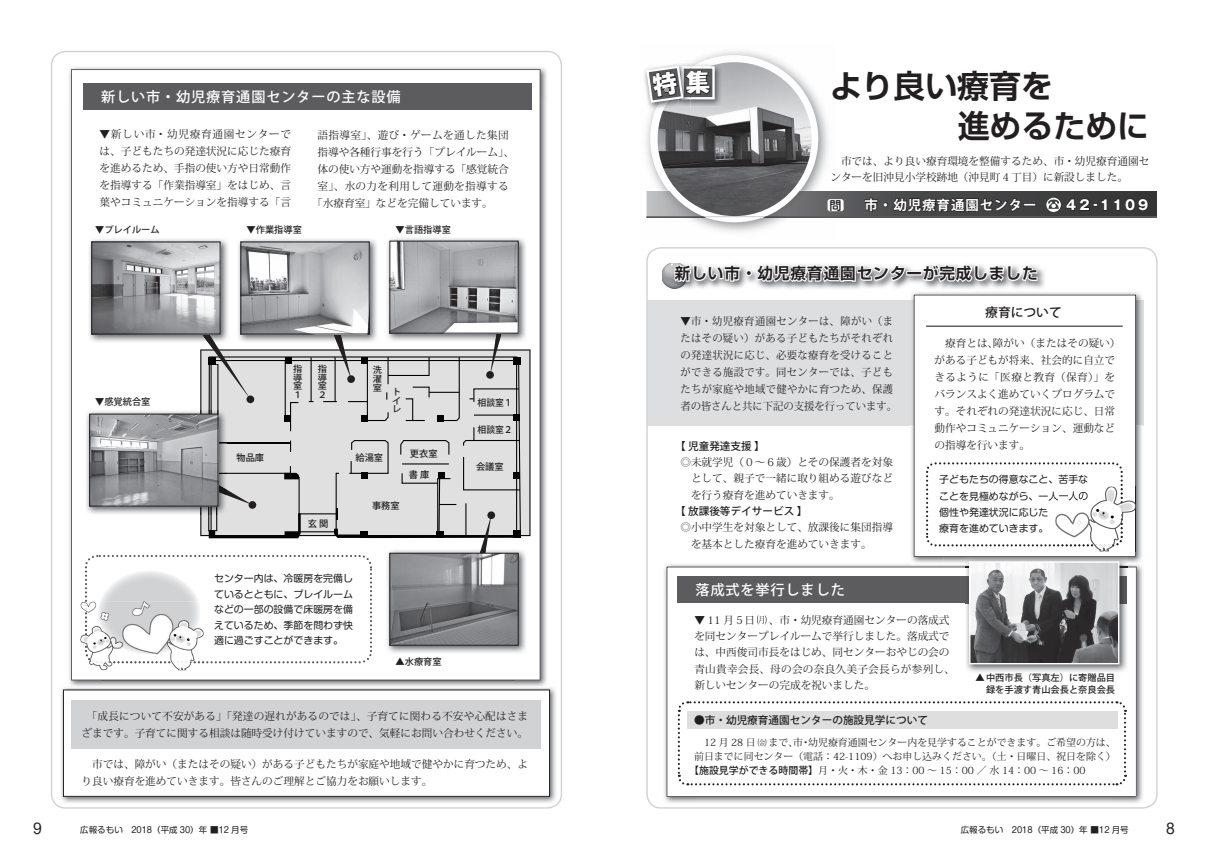
<style>
.page{position:relative;width:1208px;height:859px;background:#fff}
.page>*{position:absolute;margin:0;border:0;box-sizing:border-box;transform-origin:0 0}
.t1{font:700 31.9px/40.3px "Shin Go Pro De";color:#231f20}
.t2{font:700 15.6px "Shin Go Pro De";letter-spacing:.06em;color:#231f20}
.t3{font:500 14.2px "Koz Go Pro";letter-spacing:.06em;color:#fff}
.t4{font:14.2px "Shin M Go Pro";color:#231f20}
.t5{font:700 13.5px "Koz Go Pro";letter-spacing:.07em;color:#fff}
.t6{font:700 13.5px "Gothic MB101 Pro";letter-spacing:-.05em;color:#fff}
.t7{font:500 12.8px "Koz Go Pro";color:#231f20}
.t8{font:500 12px "Shin M Go Pro";color:#231f20}
.t9{font:10.6px/17px "Koz Min Pro";color:#231f20}
.t10{font:10.6px/17px "Koz Min Pro";letter-spacing:.035em;color:#231f20}
.t11{font:500 10.6px "Koz Go Pro";color:#231f20}
.t12{font:10.6px "Koz Min Pro";letter-spacing:.03em;color:#231f20}
.t13{font:9.9px "Koz Min Pro";color:#231f20}
.t14{font:9.9px/15.6px "Shin M Go Pro";color:#231f20;text-align:justify}
.t15{font:500 9.2px/12.8px "Koz Go Pro";color:#231f20;text-align:right}
.t16{font:500 9.2px "Koz Go Pro";color:#231f20;scale:.95 1}
.t17{font:500 8.8px/8.8px "Koz Go Pro";color:#231f20;text-align:justify;scale:1.05 1}
.t18{font:8.5px "Shin M Go Pro";color:#231f20}
.s1{font-family:"Koz Min Pr 6 N"}
.s2{font-family:"Koz Go Pro";font-weight:500}
</style>
<div class="page">
<img style="left:69px;top:67px;width:478px;height:33px">
<img style="left:69px;top:100px;width:33px;height:586px">
<img style="left:514px;top:100px;width:33px;height:586px">
<img style="left:102px;top:680px;width:412px;height:6px">
<img style="left:104px;top:680px;width:403px;height:1px">
<svg style="left:71px;top:69px;width:469px;height:611px"></svg>
<img style="left:664px;top:564px;width:301px;height:33px">
<img style="left:1110px;top:564px;width:33px;height:239px">
<img style="left:664px;top:597px;width:33px;height:206px">
<svg style="left:666px;top:567px;width:470px;height:230px"></svg>
<div style="left:647px;top:300px;width:496px;height:125px;background:#dddee0"></div>
<img style="left:61px;top:687px;width:495px;height:116px">
<img style="left:68px;top:687px;width:480px;height:1px">
<div style="left:63px;top:690px;width:486px;height:106px;background:#fff"></div>
<div style="left:63px;top:690px;width:487px;height:107px;border:1px solid #231f20"></div>
<div style="left:677px;top:576px;width:449px;height:27px;background:#5c5c5f"></div>
<svg style="left:835px;top:191px;width:322px;height:25px;background:#434444"></svg>
<hr style="left:646px;top:216px;width:511px;height:2px;background:#57585a">
<img style="left:645px;top:50px;width:183px;height:182px">
<img style="left:646px;top:190px;width:189px;height:26px">
<img style="left:646px;top:216px;width:182px;height:2px">
<svg style="left:863px;top:191px;width:173px;height:25px;background:#3b3a3b"></svg>
<svg style="left:1065px;top:197px;width:84px;height:15px"></svg>
<svg style="left:1046px;top:198px;width:15px;height:14px"></svg>
<svg style="left:1048px;top:199px;width:11px;height:10px"></svg>
<img style="left:662px;top:263px;width:383px;height:26px">
<img style="left:671px;top:263px;width:16px;height:26px">
<svg style="left:672px;top:263px;width:234px;height:21px"></svg>
<div style="left:906px;top:271px;width:16px;height:4px;border:2px solid #fff"></div>
<svg style="left:921px;top:263px;width:117px;height:21px"></svg>
<svg style="left:657px;top:62px;width:154px;height:154px;background:#727274"></svg>
<img style="left:659px;top:62px;width:75px;height:60px">
<img style="left:690px;top:63px;width:32px;height:44px">
<img style="left:644px;top:63px;width:34px;height:47px">
<img style="left:663px;top:104px;width:27px;height:6px">
<img style="left:678px;top:63px;width:12px;height:2px">
<img style="left:678px;top:104px;width:12px;height:3px">
<div style="left:827px;top:199px;width:16px;height:12px;background:#fff;border-radius:2px"></div>
<img style="left:911px;top:292px;width:232px;height:133px">
<img style="left:910px;top:425px;width:33px;height:138px">
<img style="left:1127px;top:425px;width:16px;height:138px">
<img style="left:943px;top:557px;width:22px;height:6px">
<div style="left:913px;top:295px;width:223px;height:262px;background:#fff"></div>
<hr style="left:926px;top:325px;width:196px;height:2px;background:#57585a">
<div style="left:71px;top:700px;width:469px;height:48px;background:#d1d2d4"></div>
<div style="left:83px;top:83px;width:448px;height:27px;background:#5c5c5f"></div>
<svg style="left:521px;top:349px;width:9px;height:187px;background:#cfcfd0"></svg>
<img style="left:87px;top:237px;width:142px;height:82px">
<img style="left:93px;top:243px;width:126px;height:76px">
<div style="left:91px;top:241px;width:130px;height:93px;border:1px solid #231f20"></div>
<img style="left:521px;top:549px;width:6px;height:105px">
<img style="left:385px;top:237px;width:142px;height:105px">
<img style="left:391px;top:243px;width:126px;height:76px">
<div style="left:389px;top:241px;width:130px;height:93px;border:1px solid #231f20"></div>
<img style="left:236px;top:237px;width:142px;height:82px">
<img style="left:242px;top:243px;width:126px;height:76px">
<div style="left:240px;top:241px;width:130px;height:93px;border:1px solid #231f20"></div>
<img style="left:965px;top:557px;width:162px;height:116px">
<img style="left:965px;top:567px;width:162px;height:1px">
<img style="left:965px;top:576px;width:161px;height:27px">
<img style="left:965px;top:563px;width:162px;height:1px">
<img style="left:971px;top:563px;width:146px;height:99px">
<div style="left:969px;top:561px;width:150px;height:103px;border:1px solid #fff"></div>
<svg style="left:756px;top:615px;width:11px;height:10px"></svg>
<svg style="left:757px;top:615px;width:9px;height:9px"></svg>
<svg style="left:676px;top:700px;width:451px;height:87px"></svg>
<img style="left:1136px;top:487px;width:1px;height:64px">
<img style="left:1055px;top:487px;width:81px;height:64px">
<svg style="left:924px;top:461px;width:199px;height:87px"></svg>
<img style="left:1055px;top:491px;width:32px;height:10px">
<img style="left:80px;top:601px;width:124px;height:69px">
<svg style="left:84px;top:319px;width:437px;height:345px"></svg>
<img style="left:98px;top:601px;width:103px;height:54px">
<svg style="left:645px;top:65px;width:69px;height:39px;background:#7e7e7f"></svg>
<h3 class="t3" style="left:101px;top:88px;width:301px">新しい市・幼児療育通園センターの主な設備</h3>
<p class="t9" style="left:100px;top:126px;width:193px;text-align:justify"><span class="s1">▼新しい</span>市・幼児療育通園センターでは、子どもたちの発達状況に応じた療育を進めるため、手指の使い方や日常動作を指導する「作業指導室」をはじめ、言葉やコミュニケーションを指導する「言</p>
<p class="t10" style="left:317px;top:126px;width:193px">語指導室」、遊び・ゲームを通した集団</p>
<p class="t9" style="left:317px;top:143px;width:198px">指導や各種行事を行う「プレイルーム、「</p>
<p class="t9" style="left:317px;top:160px;width:193px">体の使い方や運動を指導する「感覚統合</p>
<p class="t12" style="left:317px;top:178px;width:193px">室」、水の力を利用して運動を指導する</p>
<p class="t9" style="left:312px;top:194px;width:182px">「水療育室」などを完備しています。</p>
<p class="t15" style="left:95px;top:223px;width:66px">▼プレイルーム</p>
<p class="t15" style="left:247px;top:223px;width:57px">▼作業指導室</p>
<p class="t15" style="left:395px;top:223px;width:57px">▼言語指導室</p>
<h3 class="t4" style="left:33px;top:817px;width:10px">9</h3>
<p class="t15" style="left:95px;top:395px;width:57px">▼感覚統合室</p>
<p class="t15" style="left:236px;top:452px;width:29px">物品庫</p>
<p class="t17" style="left:293px;top:365px;width:10px">指導室</p>
<p class="t17" style="left:293px;top:391px;width:7px">１</p>
<p class="t17" style="left:318px;top:365px;width:10px">指導室</p>
<p class="t17" style="left:373px;top:366px;width:10px">洗濯室</p>
<p class="t17" style="left:318px;top:391px;width:8px">２</p>
<p class="t17" style="left:392px;top:388px;width:10px">トイレ</p>
<p class="t15" style="left:308px;top:517px;width:22px">玄関</p>
<p class="t15" style="left:355px;top:451px;width:29px">給湯室</p>
<p class="t15" style="left:372px;top:500px;width:29px">事務室</p>
<p class="t15" style="left:410px;top:448px;width:29px">更衣室</p>
<p class="t15" style="left:409px;top:468px;width:22px">書庫</p>
<p class="t14" style="left:214px;top:569px;width:140px">センター内は、冷暖房を完備しているとともに、プレイルームなどの一部の設備で床暖房を備えているため、季節を問わず快適に過ごすことができます。</p>
<p class="t15" style="left:395px;top:656px;width:48px">▲水療育室</p>
<p class="t16" style="left:477px;top:397px;width:38px">相談室１</p>
<p class="t16" style="left:477px;top:423px;width:38px">相談室２</p>
<p class="t15" style="left:476px;top:461px;width:29px">会議室</p>
<p class="t9" style="left:81px;top:707px;width:448px">　「成長について不安がある」「発達の遅れがあるのでは」、子育てに関わる不安や心配はさまざまです。子育てに関する相談は随時受け付けていますので、気軽にお問い合わせください。</p>
<p class="t9" style="left:81px;top:755px;width:448px">　市では、障がい（またはその疑い）がある子どもたちが家庭や地域で健やかに育つため、より良い療育を進めていきます。皆さんのご理解とご協力をお願いします。</p>
<p class="t18" style="left:80px;top:823px;width:169px">広報るもい　2018（平成 30）年 ■12 月号</p>
<h1 class="t1" style="left:957px;top:62px;width:193px;text-indent:-128px">より良い療育を<br>進めるために</h1>
<p class="t9" style="left:830px;top:152px;width:320px;line-height:15.9px">　市では、より良い療育環境を整備するため、市・幼児療育通園センターを旧沖見小学校跡地（沖見町４丁目）に新設しました。</p>
<p class="t8" style="left:829px;top:195px;width:14px">問</p>
<p class="t5" style="left:864px;top:196px;width:173px">市・幼児療育通園センター</p>
<p class="t6" style="left:1064px;top:194px;width:28px">４２</p>
<p class="t6" style="left:1098px;top:194px;width:53px">１１０９</p>
<p class="t6" style="left:1088px;top:194px;width:15px">‐</p>
<h2 class="t2" style="left:675px;top:261px;width:364px">新しい市・幼児療育通園センターが完成しました</h2>
<p class="t10" style="left:680px;top:312px;width:218px">▼市・幼児療育通園センターは、障がい（またはその疑い）がある子どもたちがそれぞれの発達状況に応じ、必要な療育を受けることができる施設です。同センターでは、子どもたちが家庭や地域で健やかに育つため、保護者の皆さんと共に下記の支援を行っています。</p>
<p class="t11" style="left:675px;top:439px;width:91px">【児童発達支援【</p>
<p class="t9" style="left:680px;top:454px;width:214px;line-height:16.3px;text-align:justify">◎未就学児（０～６歳）とその保護者を対象　として、親子で一緒に取り組める遊びなど　を行う療育を進めていきます。</p>
<p class="t11" style="left:675px;top:504px;width:134px">【放課後等デイサービス【</p>
<p class="t9" style="left:680px;top:519px;width:214px;line-height:16.3px">◎小中学生を対象として、放課後に集団指導　を基本とした療育を進めていきます。</p>
<h3 class="t3" style="left:695px;top:580px;width:151px">落成式を挙行しました</h3>
<p class="t7" style="left:985px;top:305px;width:78px">療育について</p>
<p class="t9" style="left:993px;top:335px;width:129px">障がい（またはその疑い(</p>
<p class="t9" style="left:934px;top:335px;width:182px">　療育とは、<br>がある子どもが将来、社会的に自立できるように「医療と教育（保育）」をバランスよく進めていくプログラムです。それぞれの発達状況に応じ、日常動作やコミュニケーション、運動などの指導を行います。</p>
<p class="t14" style="left:939px;top:470px;width:150px;line-height:16.2px">子どもたちの得意なこと、苦手なことを見極めながら、一人一人の個性や発達状況に応じた</p>
<p class="t14" style="left:939px;top:519px;width:111px">療育を進めていきます。</p>
<p class="t9" style="left:694px;top:611px;width:262px;line-height:16.3px">▼ 11 月５日　 、市・幼児療育通園センターの落成式を同センタープレイルームで挙行しました。落成式では、中西俊司市長をはじめ、同センターおやじの会の青山貴幸会長、母の会の奈良久美子会長らが参列し、新しいセンターの完成を祝いました。</p>
<p class="t11" style="left:694px;top:713px;width:235px">●市・幼児療育通園センターの施設見学について</p>
<p class="t13" style="left:808px;top:735px;width:309px">幼児療育通園センター内を見学することができます。ご希望の方は、</p>
<p class="t15" style="left:975px;top:671px;width:141px">▲中西市長（写真左）に寄贈品目録を手渡す青山会長と奈良会長</p>
<p class="t13" style="left:694px;top:735px;width:111px">　12 月 28 日　まで市、</p>
<p class="t13" style="left:694px;top:749px;width:423px">前日までに同センター（電話：42-1109）へお申し込みください。（土・日曜日、祝日を除く(</p>
<p class="t13" style="left:689px;top:764px;width:398px"><span class="s2">【施設見学ができる時間帯】</span>月・火・木・金 13：00 ～ 15：00 ／水 14：00 ~ 16：00</p>
<p class="t13" style="left:800px;top:735px;width:11px">・</p>
<p class="t18" style="left:960px;top:823px;width:169px">広報るもい　2018（平成 30）年 ■12 月号</p>
<h3 class="t4" style="left:1166px;top:817px;width:10px">8</h3>
</div>
